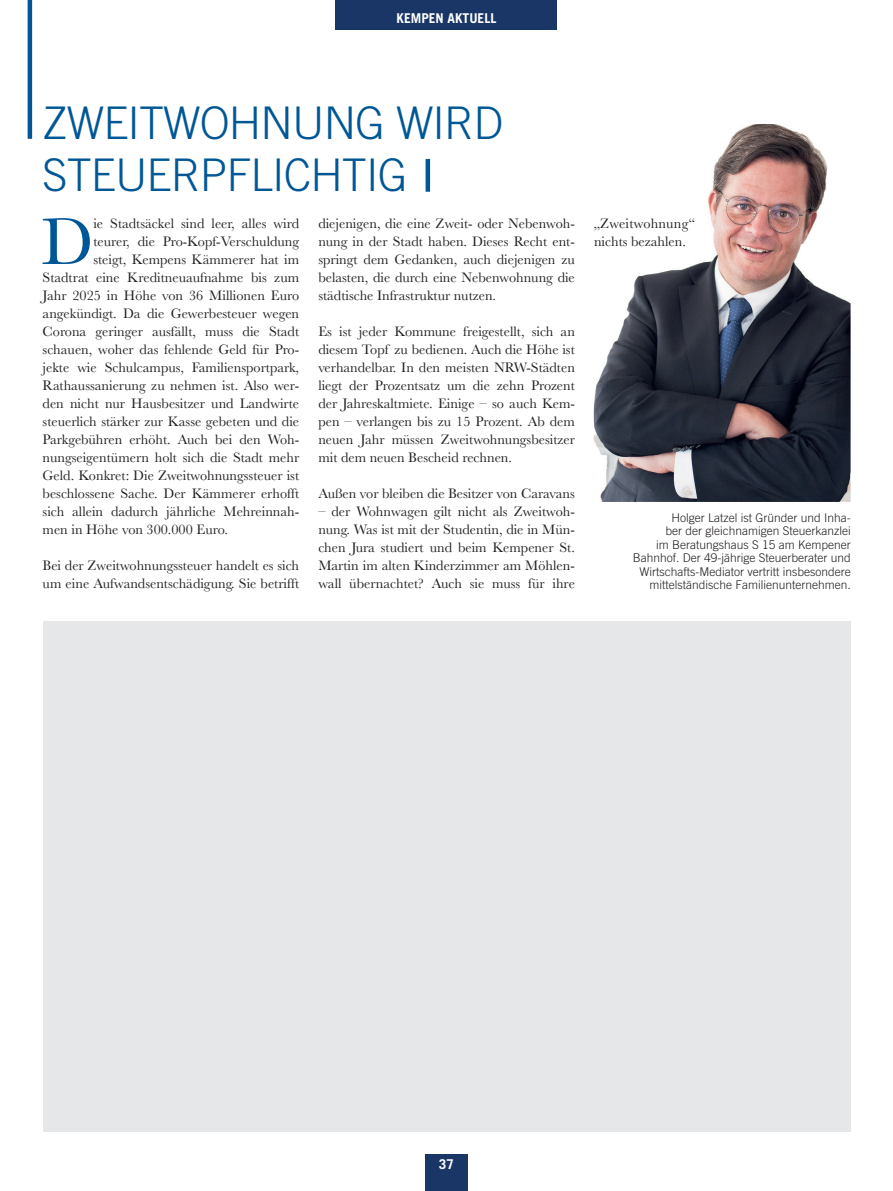
<style>
.page{position:relative;width:893px;height:1191px;background:#fff}
.page>*{position:absolute;margin:0;border:0;box-sizing:border-box;transform-origin:0 0}
.t1{font:68.55px "Baskerville";color:#005796}
.t2{font:300 45px/52.5px "Trade Gothic LT";letter-spacing:-.02em;color:#005796}
.t3{font:14.25px/18px "Baskerville";color:#231f20;text-align:justify}
.t4{font:700 13.5px "Trade Gothic LT";color:#fff}
.t5{font:300 12px/13.5px "Trade Gothic LT";color:#231f20;text-align:right}
</style>
<div class="page">
<hr style="left:28px;top:0;width:4px;height:139px;background:#005796">
<img style="left:594px;top:124px;width:257px;height:378px">
<hr style="left:426px;top:159px;width:4px;height:33px;background:#005796">
<div style="left:43px;top:621px;width:808px;height:510px;background:#e6e7e9"></div>
<div style="left:336px;top:0;width:221px;height:30px;background:#193667"></div>
<div style="left:425px;top:1154px;width:43px;height:37px;background:#193667"></div>
<p class="t4" style="left:397px;top:10px;width:101px">KEMPEN AKTUELL</p>
<h2 class="t2" style="left:43px;top:96px;width:462px">ZWEITWOHNUNG WIRD<br>STEUERPFLICHTIG</h2>
<h1 class="t1" style="left:41px;top:198px;width:54px">D</h1>
<p class="t3" style="left:93px;top:215px;width:207px">ie Stadtsäckel sind leer, alles wird</p>
<p class="t3" style="left:318px;top:214px;width:258px">diejenigen, die eine Zweit- oder Nebenwoh&shy;nung in der Stadt haben. Dieses Recht ent&shy;springt dem Gedanken, auch diejenigen zu belasten, die durch eine Nebenwohnung die städtische Infrastruktur nutzen.</p>
<p class="t3" style="left:318px;top:322px;width:258px">Es ist jeder Kommune freigestellt, sich an diesem Topf zu bedienen. Auch die Höhe ist verhandelbar. In den meisten NRW-Städten liegt der Prozentsatz um die zehn Prozent der Jahreskaltmiete. Einige – so auch Kem&shy;pen – verlangen bis zu 15 Prozent. Ab dem neuen Jahr müssen Zweitwohnungsbesitzer mit dem neuen Bescheid rechnen.</p>
<p class="t3" style="left:318px;top:484px;width:258px">Außen vor bleiben die Besitzer von Caravans</p>
<p class="t3" style="left:318px;top:502px;width:258px">– der Wohnwagen gilt nicht als Zweitwoh&shy;nung. Was ist mit der Studentin, die in Mün&shy;chen Jura studiert und beim Kempener St.<br>Martin im alten Kinderzimmer am Möhlen&shy;wall übernachtet? Auch sie muss für ihre</p>
<p class="t3" style="left:93px;top:233px;width:207px">teurer, die Pro-Kopf-Verschuldung</p>
<p class="t3" style="left:93px;top:251px;width:207px">steigt, Kempens Kämmerer hat im</p>
<p class="t3" style="left:43px;top:269px;width:258px">Stadtrat eine Kreditneuaufnahme bis zum</p>
<p class="t3" style="left:43px;top:287px;width:258px">Jahr 2025 in Höhe von 36 Millionen Euro</p>
<p class="t3" style="left:43px;top:304px;width:258px">angekündigt. Da die Gewerbesteuer wegen</p>
<p class="t3" style="left:43px;top:322px;width:258px">Corona geringer ausfällt, muss die Stadt</p>
<p class="t3" style="left:43px;top:340px;width:258px">schauen, woher das fehlende Geld für Pro-</p>
<p class="t3" style="left:43px;top:358px;width:258px">jekte wie Schulcampus, Familiensportpark,</p>
<p class="t3" style="left:43px;top:376px;width:258px">Rathaussanierung zu nehmen ist. Also wer-</p>
<p class="t3" style="left:43px;top:394px;width:258px">den nicht nur Hausbesitzer und Landwirte</p>
<p class="t3" style="left:43px;top:412px;width:258px">steuerlich stärker zur Kasse gebeten und die</p>
<p class="t3" style="left:43px;top:430px;width:258px">Parkgebühren erhöht. Auch bei den Woh-</p>
<p class="t3" style="left:43px;top:448px;width:258px">nungseigentümern holt sich die Stadt mehr</p>
<p class="t3" style="left:43px;top:466px;width:258px">Geld. Konkret: Die Zweitwohnungssteuer ist</p>
<p class="t3" style="left:43px;top:484px;width:258px">beschlossene Sache. Der Kämmerer erhofft</p>
<p class="t3" style="left:43px;top:502px;width:258px">sich allein dadurch jährliche Mehreinnah-</p>
<p class="t3" style="left:43px;top:520px;width:187px">men in Höhe von 300.000 Euro.</p>
<p class="t3" style="left:43px;top:556px;width:258px">Bei der Zweitwohnungssteuer handelt es sich um eine Aufwandsentschädigung. Sie betrifft</p>
<p class="t3" style="left:594px;top:214px;width:103px">„Zweitwohnung“ nichts bezahlen.</p>
<p class="t5" style="left:633px;top:510px;width:220px">Holger Latzel ist Gründer und Inha-<br>ber der gleichnamigen Steuerkanzlei<br>im Beratungshaus S 15 am Kempener Bahnhof. Der 49-jährige Steuerberater und Wirtschafts-Mediator vertritt insbesondere mittelständische Familienunternehmen.</p>
<p class="t4" style="left:439px;top:1155px;width:17px">37</p>
</div>
